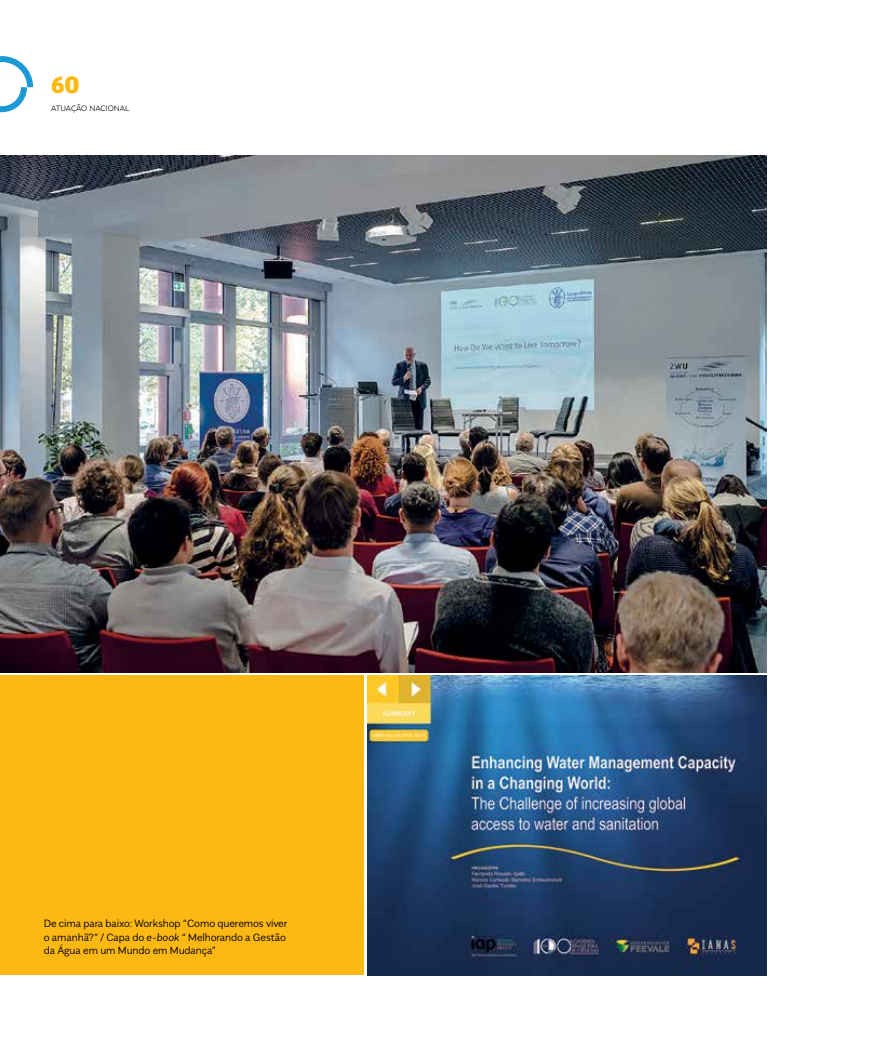
<style>
.page{position:relative;width:893px;height:1063px;background:#fff}
.page>*{position:absolute;margin:0;border:0;box-sizing:border-box;transform-origin:0 0}
.t1{font:800 24px "Glober";color:#fdb913}
.t2{font:300 10.5px/13.5px "Alergia Normal";letter-spacing:-.01em;color:#000}
.t3{font:9px "Texta";color:#000}
.s1{font-style:italic}
</style>
<div class="page">
<svg style="left:0;top:56px;width:34px;height:57px"></svg>
<img style="left:0;top:156px;width:767px;height:516px">
<div style="left:0;top:675px;width:364px;height:300px;background:#fdb913"></div>
<img style="left:367px;top:675px;width:400px;height:300px">
<h1 class="t1" style="left:51px;top:67px;width:30px">60</h1>
<p class="t3" style="left:51px;top:104px;width:80px">ATUAÇÃO NACIONAL</p>
<p class="t2" style="left:44px;top:916px;width:245px">De cima para baixo: Workshop “Como queremos viver o amanhã?” / Capa do <span class="s1">e-book</span> “ Melhorando a Gestão da Água em um Mundo em Mudança”</p>
</div>
